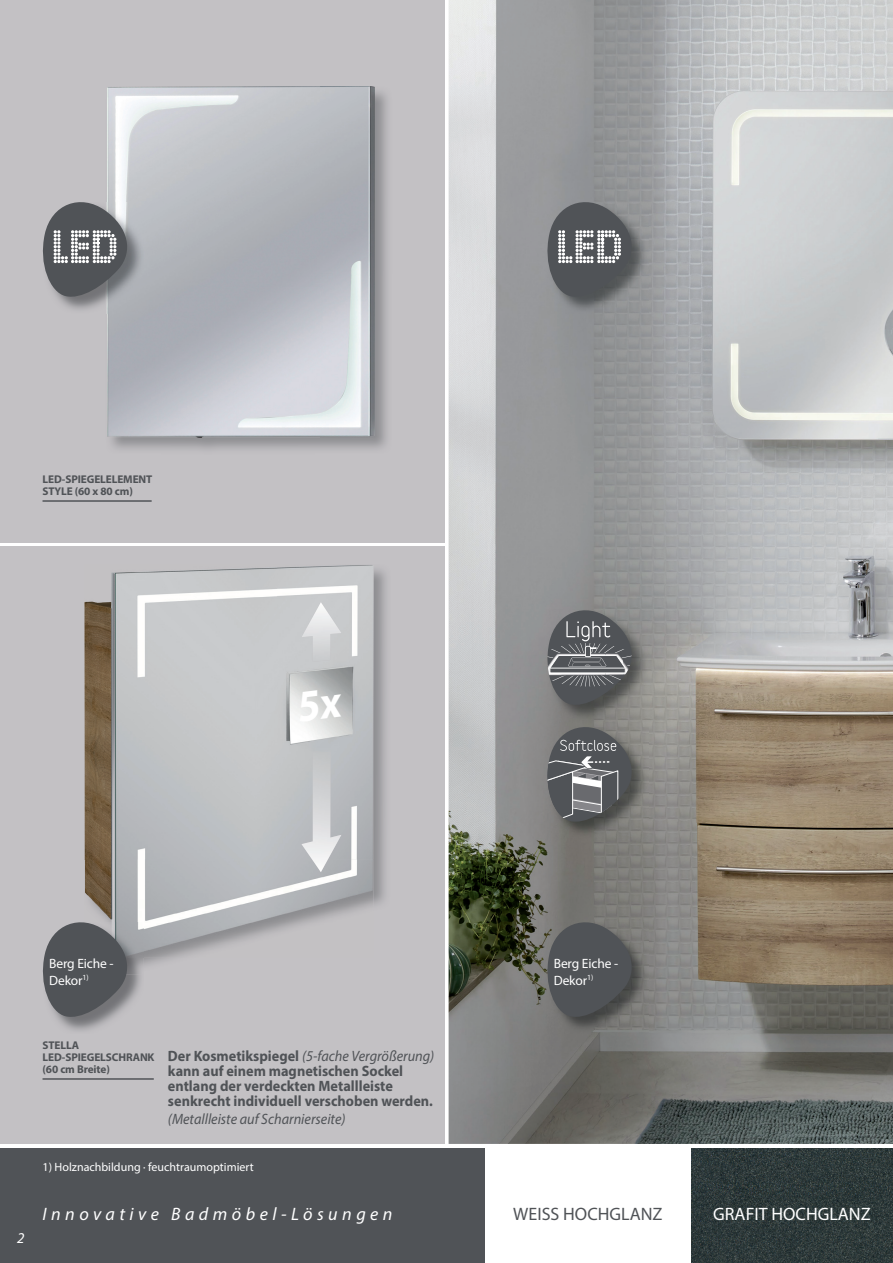
<style>
.page{position:relative;width:893px;height:1263px;background:#fff}
.page>*{position:absolute;margin:0;border:0;box-sizing:border-box;transform-origin:0 0}
.t1{font:italic 18px "Myriad Pro";letter-spacing:.25em;color:#fff}
.t2{font:18px "Myriad Pro";color:#fff}
.t3{font:18px "Myriad Pro";color:#505357}
.t4{font:700 15px/15px "Myriad Pro";color:#505357;scale:.95 1}
.t5{font:italic 15px "Myriad Pro";color:#505357;scale:.95 1}
.t6{font:italic 15px "Myriad Pro";color:#fff}
.t7{font:13.5px/16.2px "Myriad Pro";letter-spacing:-.01em;color:#fff}
.t8{font:12px "Myriad Pro";color:#fff}
.t9{font:700 11.25px/12px "Myriad Pro";letter-spacing:-.01em;color:#505357}
.s1{font-weight:400;font-style:italic}
</style>
<div class="page">
<div style="left:0;top:0;width:444px;height:542px;background:#c3c1c4"></div>
<div style="left:0;top:1148px;width:485px;height:115px;background:#505357"></div>
<img style="left:691px;top:1148px;width:202px;height:115px">
<img style="left:449px;top:0;width:444px;height:1144px">
<div style="left:0;top:546px;width:444px;height:598px;background:#c3c1c4"></div>
<hr style="left:43px;top:500px;width:109px;height:2px;background:#505357">
<img style="left:106px;top:91px;width:281px;height:359px">
<img style="left:107px;top:86px;width:268px;height:352px">
<img style="left:57px;top:202px;width:87px;height:111px">
<svg style="left:43px;top:202px;width:84px;height:95px;background:#77797c"></svg>
<img style="left:548px;top:202px;width:100px;height:111px">
<svg style="left:547px;top:202px;width:85px;height:95px;background:#6c6f72"></svg>
<img style="left:548px;top:727px;width:100px;height:111px">
<svg style="left:547px;top:727px;width:85px;height:98px;background:#6b6c6e"></svg>
<img style="left:547px;top:609px;width:103px;height:113px">
<svg style="left:547px;top:610px;width:85px;height:95px;background:#6b6d6f"></svg>
<img style="left:548px;top:923px;width:100px;height:111px">
<svg style="left:547px;top:922px;width:85px;height:95px;background:#56585a"></svg>
<hr style="left:43px;top:1078px;width:111px;height:2px;background:#505357">
<img style="left:84px;top:569px;width:302px;height:397px">
<img style="left:85px;top:565px;width:288px;height:393px">
<img style="left:301px;top:602px;width:40px;height:60px">
<img style="left:301px;top:750px;width:40px;height:122px">
<img style="left:56px;top:975px;width:85px;height:56px">
<img style="left:127px;top:958px;width:17px;height:17px">
<img style="left:127px;top:923px;width:17px;height:35px">
<svg style="left:43px;top:922px;width:84px;height:95px;background:#636569"></svg>
<svg style="left:300px;top:690px;width:41px;height:32px"></svg>
<p class="t9" style="left:43px;top:473px;width:111px">LED-SPIEGELELEMENT<br>STYLE (60 x 80 cm)</p>
<p class="t7" style="left:49px;top:955px;width:66px">Berg Eiche -<br>Dekor<sup>1)</sup></p>
<p class="t6" style="left:17px;top:1229px;width:9px">2</p>
<p class="t9" style="left:43px;top:1039px;width:114px">STELLA<br>LED-SPIEGELSCHRANK (60 cm Breite)</p>
<p class="t4" style="left:168px;top:1048px;width:282px">Der Kosmetikspiegel <span class="s1">(5-fache Vergrößerung) </span>kann auf einem magnetischen Sockel entlang der verdeckten Metallleiste senkrecht individuell verschoben werden.</p>
<p class="t5" style="left:168px;top:1110px;width:188px">(Metallleiste auf Scharnierseite)</p>
<p class="t8" style="left:43px;top:1160px;width:213px">1) Holznachbildung · feuchtraumoptimiert</p>
<p class="t1" style="left:43px;top:1203px;width:352px">Innovative Badmöbel-Lösungen</p>
<p class="t7" style="left:554px;top:955px;width:66px">Berg Eiche -<br>Dekor<sup>1)</sup></p>
<p class="t3" style="left:513px;top:1203px;width:151px">WEISS HOCHGLANZ</p>
<p class="t2" style="left:713px;top:1203px;width:159px">GRAFIT HOCHGLANZ</p>
</div>
